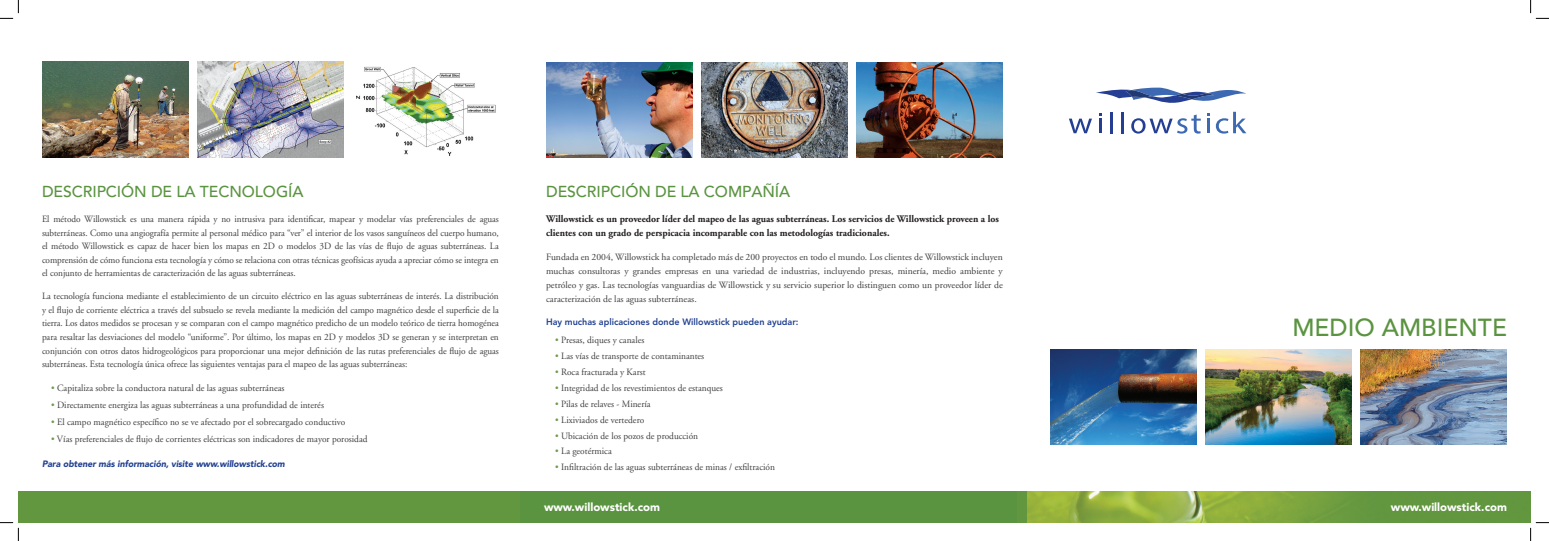
<style>
.page{position:relative;width:1549px;height:541px;background:#fff}
.page>*{position:absolute;margin:0;border:0;box-sizing:border-box;transform-origin:0 0}
.t1{font:500 24.5px "Avenir";color:#5a9440}
.t2{font:500 15.75px "Avenir";letter-spacing:-.005em;color:#5a9440}
.t3{font:900 11.38px "Avenir";color:#fff}
.t4{font:700 10.06px/14px "Adobe Garamond";color:#231f20}
.t5{font:9.62px/13.6px "Adobe Garamond";color:#3e3e3f;text-align:justify;scale:.96 1}
.t6{font:9.62px/14px "Adobe Garamond";color:#3e3e3f;text-align:justify}
.t7{font:italic 900 9.19px "Avenir";letter-spacing:-.005em;color:#224192;scale:.96 1}
.t8{font:800 9.19px "Avenir";color:#224192}
.s1{color:#6c9d4c}
</style>
<div class="page">
<img style="left:1026px;top:491px;width:504px;height:31px">
<svg style="left:1096px;top:88px;width:150px;height:15px"></svg>
<svg style="left:1069px;top:119px;width:23px;height:14px"></svg>
<hr style="left:1099px;top:119px;width:3px;height:14px;background:#233e92">
<hr style="left:1110px;top:112px;width:3px;height:21px;background:#233e92">
<hr style="left:1121px;top:112px;width:3px;height:21px;background:#233e92">
<svg style="left:1131px;top:115px;width:70px;height:19px"></svg>
<hr style="left:1207px;top:119px;width:3px;height:14px;background:#3d68b2">
<svg style="left:1216px;top:112px;width:30px;height:22px"></svg>
<img style="left:1050px;top:349px;width:146px;height:96px">
<img style="left:1205px;top:349px;width:147px;height:96px">
<img style="left:1360px;top:349px;width:147px;height:96px">
<div style="left:18px;top:491px;width:1008px;height:31px;background:#62963f"></div>
<img style="left:42px;top:62px;width:146px;height:95px">
<img style="left:197px;top:62px;width:147px;height:95px">
<img style="left:356px;top:66px;width:140px;height:90px">
<div style="left:520px;top:491px;width:496px;height:31px;background:#5a9440"></div>
<img style="left:856px;top:62px;width:147px;height:96px">
<img style="left:546px;top:62px;width:146px;height:96px">
<img style="left:701px;top:62px;width:147px;height:96px">
<svg style="left:0;top:0;width:19px;height:19px"></svg>
<svg style="left:0;top:522px;width:19px;height:19px"></svg>
<svg style="left:1530px;top:0;width:19px;height:19px"></svg>
<svg style="left:1530px;top:522px;width:19px;height:19px"></svg>
<h2 class="t2" style="left:42px;top:182px;width:260px">DESCRI PCIÓN DE LA TECNOLOGÍA</h2>
<p class="t5" style="left:42px;top:212px;width:477px">El método Willowstick es una manera rápida y no intrusiva para identificar, mapear y modelar vías preferenciales de aguas subterráneas. Como una angiografía permite al personal médico para “ver” el interior de los vasos sanguíneos del cuerpo humano, el método Willowstick es capaz de hacer bien los mapas en 2D o modelos 3D de las vías de flujo de aguas subterráneas. La comprensión de cómo funciona esta tecnología y cómo se relaciona con otras técnicas geofísicas ayuda a apreciar cómo se integra en el conjunto de herramientas de caracterización de las aguas subterráneas.</p>
<p class="t5" style="left:42px;top:290px;width:477px">La tecnología funciona mediante el establecimiento de un circuito eléctrico en las aguas subterráneas de interés. La distribución y el flujo de corriente eléctrica a través del subsuelo se revela mediante la medición del campo magnético desde el superficie de la tierra. Los datos medidos se procesan y se comparan con el campo magnético predicho de un modelo teórico de tierra homogénea para resaltar las desviaciones del modelo “uniforme”. Por último, los mapas en 2D y modelos 3D se generan y se interpretan en conjunción con otros datos hidrogeológicos para proporcionar una mejor definición de las rutas preferenciales de flujo de aguas subterráneas. Esta tecnología única ofrece las siguientes ventajas para el mapeo de las aguas subterráneas:</p>
<p class="t6" style="left:51px;top:381px;width:235px"><span class="s1">•</span> Capitaliza sobre la conductora natural de las aguas subterráneas</p>
<p class="t6" style="left:51px;top:398px;width:274px"><span class="s1">•</span> Directamente energiza las aguas subterráneas a una profundidad de interés</p>
<p class="t6" style="left:51px;top:415px;width:296px"><span class="s1">•</span> El campo magnético específico no se ve afectado por el sobrecargado conductivo</p>
<p class="t6" style="left:51px;top:432px;width:318px"><span class="s1">•</span> Vías preferenciales de flujo de corrientes eléctricas son indicadores de mayor porosidad</p>
<p class="t7" style="left:42px;top:458px;width:254px">Para obtener más información, visite www.willowstick.com</p>
<h2 class="t2" style="left:546px;top:182px;width:243px">DESCRI PCIÓN DE LA COM PAÑÍA</h2>
<p class="t4" style="left:546px;top:212px;width:454px">Willowstick es un proveedor líder del mapeo de las aguas subterráneas. Los servicios de Willowstick proveen a los clientes con un grado de perspicacia incomparable con las metodologías tradicionales.</p>
<p class="t6" style="left:546px;top:250px;width:458px">Fundada en 2004, Willowstick ha completado más de 200 proyectos en todo el mundo. Los clientes de Willowstick incluyen muchas consultoras y grandes empresas en una variedad de industrias, incluyendo presas, minería, medio ambiente y petróleo y gas. Las tecnologías vanguardias de Willowstick y su servicio superior lo distinguen como un proveedor líder de caracterización de las aguas subterráneas.</p>
<p class="t8" style="left:546px;top:316px;width:254px">Hay muchas aplicaciones donde Willowstick pueden ayudar:</p>
<p class="t6" style="left:555px;top:333px;width:91px"><span class="s1">•</span> Presas, diques y canales</p>
<p class="t6" style="left:555px;top:349px;width:151px"><span class="s1">•</span> Las vías de transporte de contaminantes</p>
<p class="t6" style="left:555px;top:365px;width:92px"><span class="s1">•</span> Roca fracturada y Karst</p>
<p class="t6" style="left:555px;top:381px;width:169px"><span class="s1">•</span> Integridad de los revestimientos de estanques</p>
<p class="t6" style="left:555px;top:397px;width:97px"><span class="s1">•</span> Pilas de relaves - Minería</p>
<p class="t6" style="left:555px;top:413px;width:91px"><span class="s1">•</span> Lixiviados de vertedero</p>
<p class="t6" style="left:555px;top:429px;width:144px"><span class="s1">•</span> Ubicación de los pozos de producción</p>
<p class="t6" style="left:555px;top:444px;width:58px"><span class="s1">•</span> La geotérmica</p>
<p class="t6" style="left:555px;top:460px;width:221px"><span class="s1">•</span> Infiltración de las aguas subterráneas de minas / exfiltración</p>
<p class="t3" style="left:544px;top:500px;width:118px">www.willowstick.com</p>
<h1 class="t1" style="left:1292px;top:313px;width:216px">MEDIO AMBIENTE</h1>
<p class="t3" style="left:1391px;top:500px;width:118px">www.willowstick.com</p>
</div>
